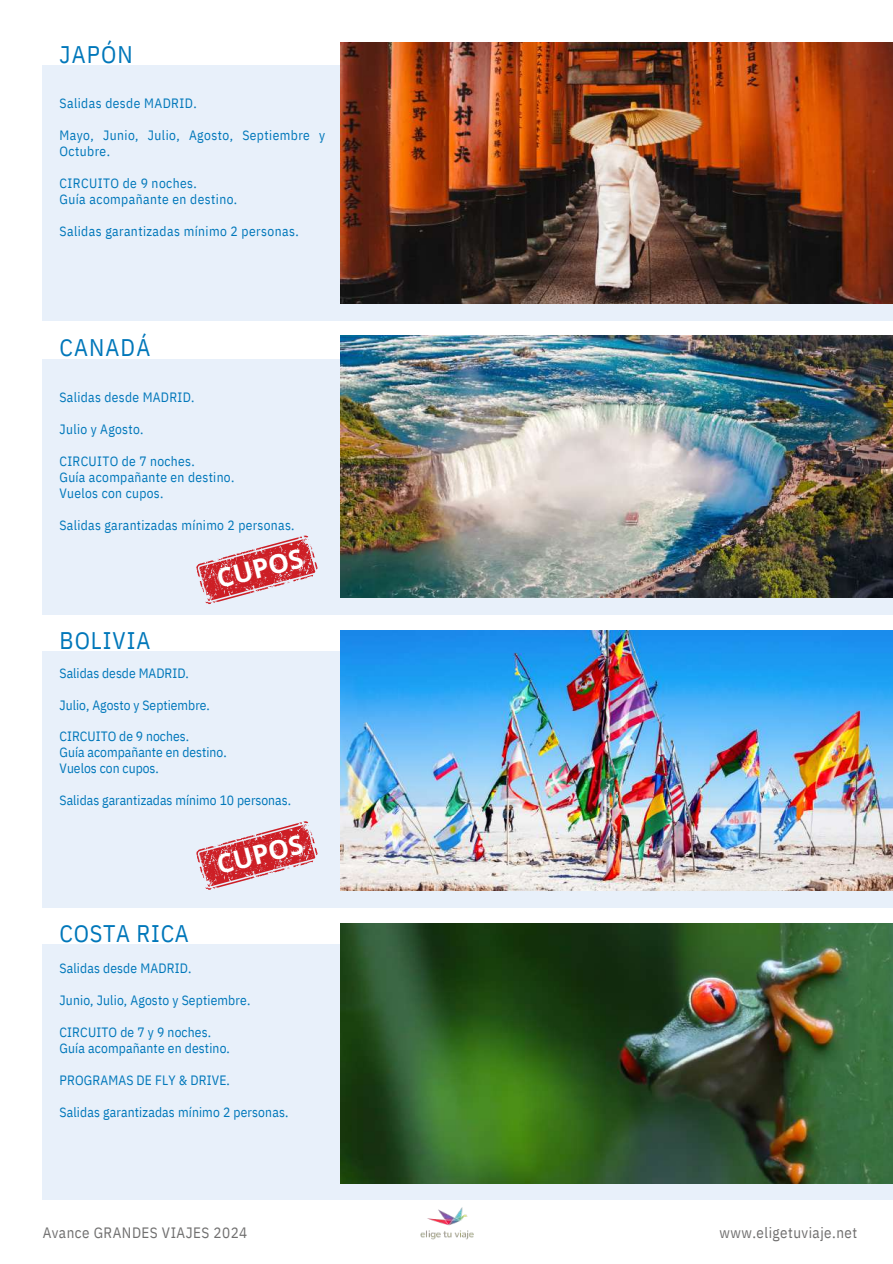
<style>
.page{position:relative;width:893px;height:1264px;background:#fff}
.page>*{position:absolute;margin:0;border:0;box-sizing:border-box;transform-origin:0 0}
.t1{font:700 26.25px "Open Sans";color:#fff}
.t2{font:24px "IBM Plex Sans Cond";letter-spacing:.04em;color:#0077ba}
.t3{font:15px "IBM Plex Sans Cond";letter-spacing:.03em;color:#706f6f}
.t4{font:13.5px/16px "IBM Plex Sans Cond";letter-spacing:.01em;color:#0077ba}
.t5{font:13.5px/16px "IBM Plex Sans Cond";letter-spacing:.03em;color:#0077ba}
</style>
<div class="page">
<div style="left:43px;top:651px;width:849px;height:256px;background:#e8f0fa"></div>
<div style="left:43px;top:944px;width:849px;height:255px;background:#e8f0fa"></div>
<div style="left:43px;top:66px;width:849px;height:255px;background:#e8f0fa"></div>
<div style="left:43px;top:359px;width:849px;height:255px;background:#e8f0fa"></div>
<img style="left:340px;top:630px;width:552px;height:260px">
<img style="left:340px;top:923px;width:552px;height:260px">
<img style="left:340px;top:43px;width:552px;height:261px">
<img style="left:340px;top:336px;width:552px;height:261px">
<img style="left:413px;top:1199px;width:67px;height:41px">
<svg style="left:196px;top:821px;width:121px;height:68px"></svg>
<svg style="left:196px;top:535px;width:121px;height:69px"></svg>
<h2 class="t2" style="left:60px;top:38px;width:75px">JAPÓN</h2>
<p class="t5" style="left:60px;top:95px;width:139px">Salidas desde MADRID.</p>
<p class="t5" style="left:60px;top:127px;width:267px">Mayo, Junio, Julio, Agosto, Septiembre y<br>Octubre.</p>
<p class="t5" style="left:60px;top:175px;width:179px">CIRCUITO de 9 noches.<br>Guía acompañante en destino.</p>
<p class="t5" style="left:60px;top:223px;width:240px">Salidas garantizadas mínimo 2 personas.</p>
<h2 class="t2" style="left:60px;top:331px;width:92px">CANADÁ</h2>
<p class="t4" style="left:60px;top:388px;width:137px">Salidas desde MADRID.</p>
<p class="t4" style="left:60px;top:420px;width:85px">Julio y Agosto.</p>
<p class="t4" style="left:60px;top:452px;width:176px">CIRCUITO de 7 noches.<br>Guía acompañante en destino.<br>Vuelos con cupos.</p>
<p class="t4" style="left:60px;top:516px;width:236px">Salidas garantizadas mínimo 2 personas.</p>
<h2 class="t2" style="left:60px;top:624px;width:92px">BOLIVIA</h2>
<h1 class="t1" style="left:213px;top:560px;width:90px;rotate:-14deg">CUPOS</h1>
<p class="t4" style="left:60px;top:665px;width:131px">Salidas desde MADRID.</p>
<p class="t4" style="left:60px;top:697px;width:152px">Julio, Agosto y Septiembre.</p>
<p class="t4" style="left:60px;top:728px;width:169px">CIRCUITO de 9 noches.<br>Guía acompañante en destino.<br>Vuelos con cupos.</p>
<p class="t4" style="left:60px;top:791px;width:233px">Salidas garantizadas mínimo 10 personas.</p>
<h2 class="t2" style="left:60px;top:916px;width:131px">COSTA RICA</h2>
<h1 class="t1" style="left:213px;top:846px;width:90px;rotate:-14deg">CUPOS</h1>
<p class="t4" style="left:60px;top:959px;width:133px">Salidas desde MADRID.</p>
<p class="t4" style="left:60px;top:991px;width:192px">Junio, Julio, Agosto y Septiembre.</p>
<p class="t4" style="left:60px;top:1023px;width:172px">CIRCUITO de 7 y 9 noches.<br>Guía acompañante en destino.</p>
<p class="t4" style="left:60px;top:1071px;width:172px">PROGRAMAS DE FLY &amp; DRIVE.</p>
<p class="t4" style="left:60px;top:1103px;width:230px">Salidas garantizadas mínimo 2 personas.</p>
<p class="t3" style="left:43px;top:1222px;width:206px">Avance GRANDES VIAJES 2024</p>
<p class="t3" style="left:719px;top:1222px;width:139px">www.eligetuviaje.net</p>
</div>
